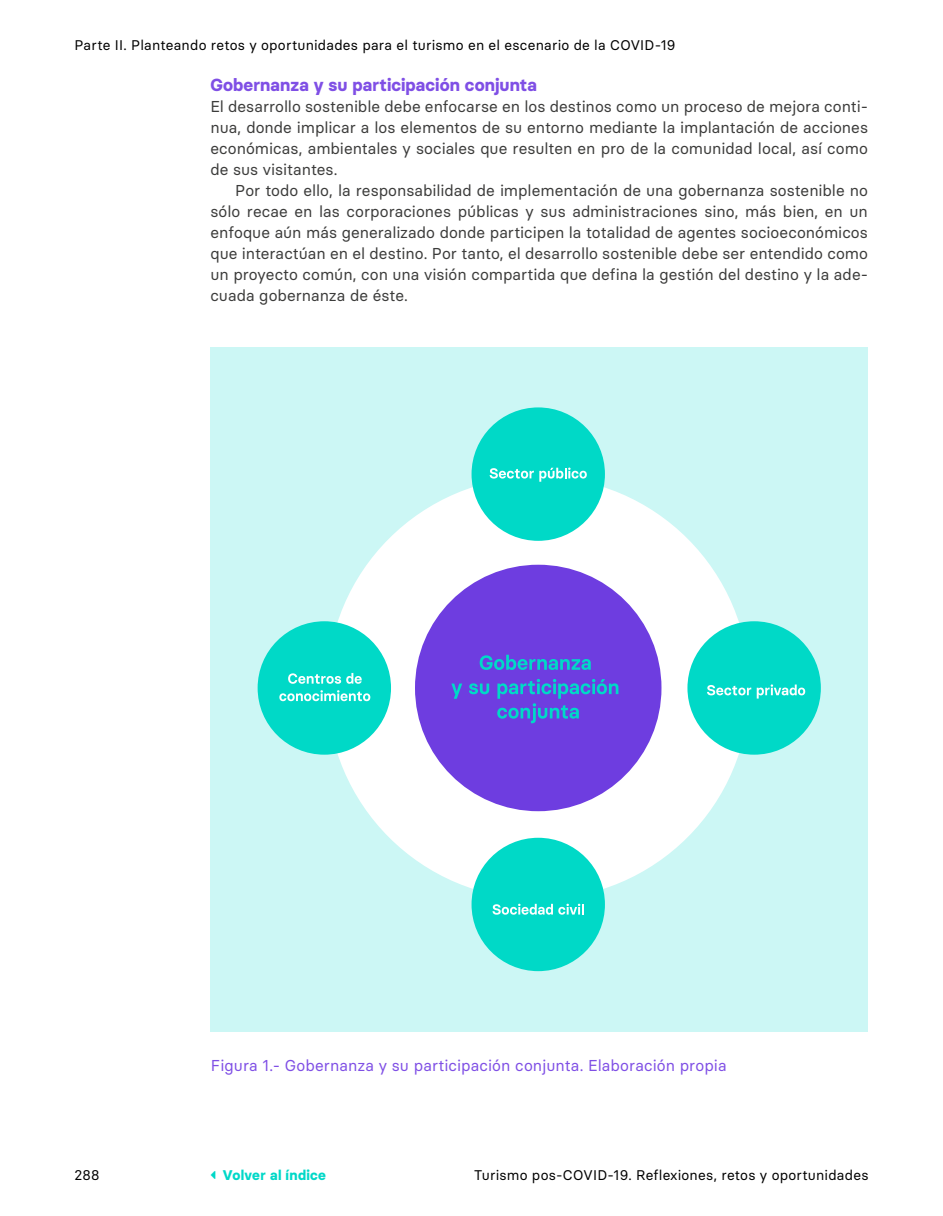
<style>
.page{position:relative;width:943px;height:1216px;background:#fff}
.page>*{position:absolute;margin:0;border:0;box-sizing:border-box;transform-origin:0 0}
.t1{font:700 17.5px "Basier Circle";letter-spacing:.005em;color:#7f4fe5}
.t2{font:15.75px/21px "Basier Circle";color:#3c3c3b;text-align:justify}
.t3{font:15.75px "Basier Circle";letter-spacing:.005em;color:#7f4fe5}
.t4{font:14px "Basier Circle";letter-spacing:.015em;color:#000}
.t5{font:700 14px "Basier Circle";letter-spacing:.025em;color:#00d8c8}
</style>
<div class="page">
<div style="left:210px;top:347px;width:658px;height:684px;background:#ccf7f5"></div>
<div style="left:327px;top:477px;width:422px;height:422px;background:#fff;border-radius:50%"></div>
<div style="left:415px;top:564px;width:246px;height:247px;background:#6e3de0;border-radius:50%"></div>
<svg style="left:479px;top:654px;width:111px;height:16px"></svg>
<svg style="left:451px;top:683px;width:11px;height:15px"></svg>
<svg style="left:469px;top:683px;width:20px;height:11px"></svg>
<svg style="left:497px;top:679px;width:121px;height:44px"></svg>
<div style="left:471px;top:407px;width:134px;height:134px;background:#00d9c7;border-radius:50%"></div>
<div style="left:687px;top:621px;width:133px;height:133px;background:#00d9c7;border-radius:50%"></div>
<svg style="left:489px;top:467px;width:98px;height:14px"></svg>
<div style="left:471px;top:837px;width:134px;height:134px;background:#00d9c7;border-radius:50%"></div>
<svg style="left:492px;top:903px;width:91px;height:11px"></svg>
<svg style="left:707px;top:684px;width:98px;height:14px"></svg>
<div style="left:257px;top:621px;width:134px;height:133px;background:#00d9c7;border-radius:50%"></div>
<svg style="left:288px;top:673px;width:74px;height:10px"></svg>
<svg style="left:279px;top:690px;width:91px;height:11px"></svg>
<p class="t4" style="left:74px;top:36px;width:602px">Parte II. Planteando retos y oportunidades para el turismo en el escenario de la COVID-19</p>
<p class="t1" style="left:210px;top:74px;width:328px">Gobernanza y su participación conjunta</p>
<p class="t2" style="left:210px;top:96px;width:659px">El desarrollo sostenible debe enfocarse en los destinos como un proceso de mejora conti&shy;nua, donde implicar a los elementos de su entorno mediante la implantación de acciones económicas, ambientales y sociales que resulten en pro de la comunidad local, así como de sus visitantes.</p>
<p class="t2" style="left:210px;top:180px;width:659px;text-indent:25px">Por todo ello, la responsabilidad de implementación de una gobernanza sostenible no sólo recae en las corporaciones públicas y sus administraciones sino, más bien, en un enfoque aún más generalizado donde participen la totalidad de agentes socioeconómicos que interactúan en el destino. Por tanto, el desarrollo sostenible debe ser entendido como un proyecto común, con una visión compartida que defina la gestión del destino y la ade&shy;cuada gobernanza de éste.</p>
<p class="t3" style="left:211px;top:1055px;width:517px">Figura 1.- Gobernanza y su participación conjunta. Elaboración propia</p>
<p class="t4" style="left:74px;top:1165px;width:27px">288</p>
<p class="t5" style="left:223px;top:1165px;width:105px">Volver al índice</p>
<p class="t4" style="left:474px;top:1165px;width:396px">Turismo pos-COVID-19. Reflexiones, retos y oportunidades</p>
</div>
